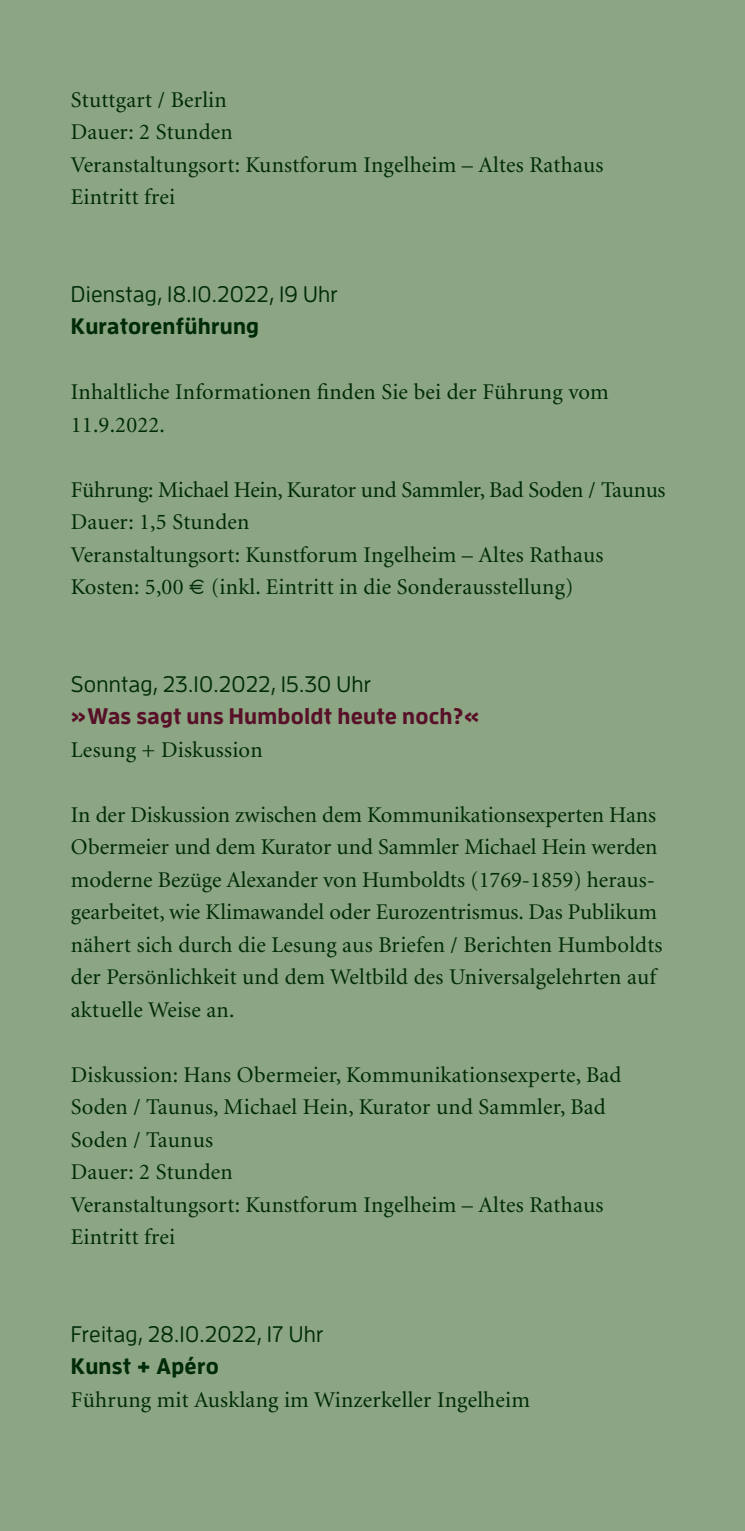
<style>
.page{position:relative;width:745px;height:1531px;background:#fff}
.page>*{position:absolute;margin:0;border:0;box-sizing:border-box;transform-origin:0 0}
.t1{font:22.5px/32.5px "Minion";letter-spacing:.01em;color:#002b08}
.t2{font:500 22.5px "Enzo OT";letter-spacing:.01em;color:#002b08}
.t3{font:700 22.5px "Enzo OT";letter-spacing:.01em;color:#581028}
.t4{font:700 22.5px "Enzo OT";letter-spacing:.01em;color:#002b08}
.s1{font-family:"Times"}
</style>
<div class="page">
<div style="left:0;top:0;width:744px;height:1531px;background:#8ca582"></div>
<p class="t1" style="left:71px;top:84px;width:533px">Stuttgart / Berlin<br>Dauer: 2 Stunden<br>Veranstaltungsort: Kunstforum Ingelheim – Altes Rathaus<br>Eintritt frei</p>
<p class="t2" style="left:71px;top:281px;width:268px">Dienstag, 18.10.2022, 19 Uhr</p>
<p class="t4" style="left:71px;top:312px;width:189px">Kuratorenführung</p>
<p class="t1" style="left:71px;top:377px;width:539px">Inhaltliche Informationen finden Sie bei der Führung vom<br>11.9.2022.</p>
<p class="t1" style="left:71px;top:474px;width:595px">Führung: Michael Hein, Kurator und Sammler, Bad Soden / Taunus Dauer: 1,5 Stunden<br>Veranstaltungsort: Kunstforum Ingelheim – Altes Rathaus Kosten: 5,00 <span class="s1">€</span> (inkl. Eintritt in die Sonderausstellung)</p>
<p class="t2" style="left:71px;top:671px;width:301px">Sonntag, 23.10.2022, 15.30 Uhr</p>
<p class="t3" style="left:71px;top:702px;width:410px">»Was sagt uns Humboldt heute noch?«</p>
<p class="t1" style="left:71px;top:734px;width:193px">Lesung + Diskussion</p>
<p class="t1" style="left:71px;top:799px;width:592px">In der Diskussion zwischen dem Kommunikationsexperten Hans Obermeier und dem Kurator und Sammler Michael Hein werden moderne Bezüge Alexander von Humboldts (1769-1859) heraus&shy;gearbeitet, wie Klimawandel oder Eurozentrismus. Das Publikum nähert sich durch die Lesung aus Briefen / Berichten Humboldts der Persönlichkeit und dem Weltbild des Universalgelehrten auf aktuelle Weise an.</p>
<p class="t1" style="left:71px;top:1059px;width:551px">Diskussion: Hans Obermeier, Kommunikationsexperte, Bad Soden / Taunus, Michael Hein, Kurator und Sammler, Bad Soden / Taunus<br>Dauer: 2 Stunden<br>Veranstaltungsort: Kunstforum Ingelheim – Altes Rathaus Eintritt frei</p>
<p class="t2" style="left:71px;top:1321px;width:254px">Freitag, 28.10.2022, 17 Uhr</p>
<p class="t4" style="left:71px;top:1352px;width:149px">Kunst + Apéro</p>
<p class="t1" style="left:71px;top:1384px;width:460px">Führung mit Ausklang im Winzerkeller Ingelheim</p>
</div>
